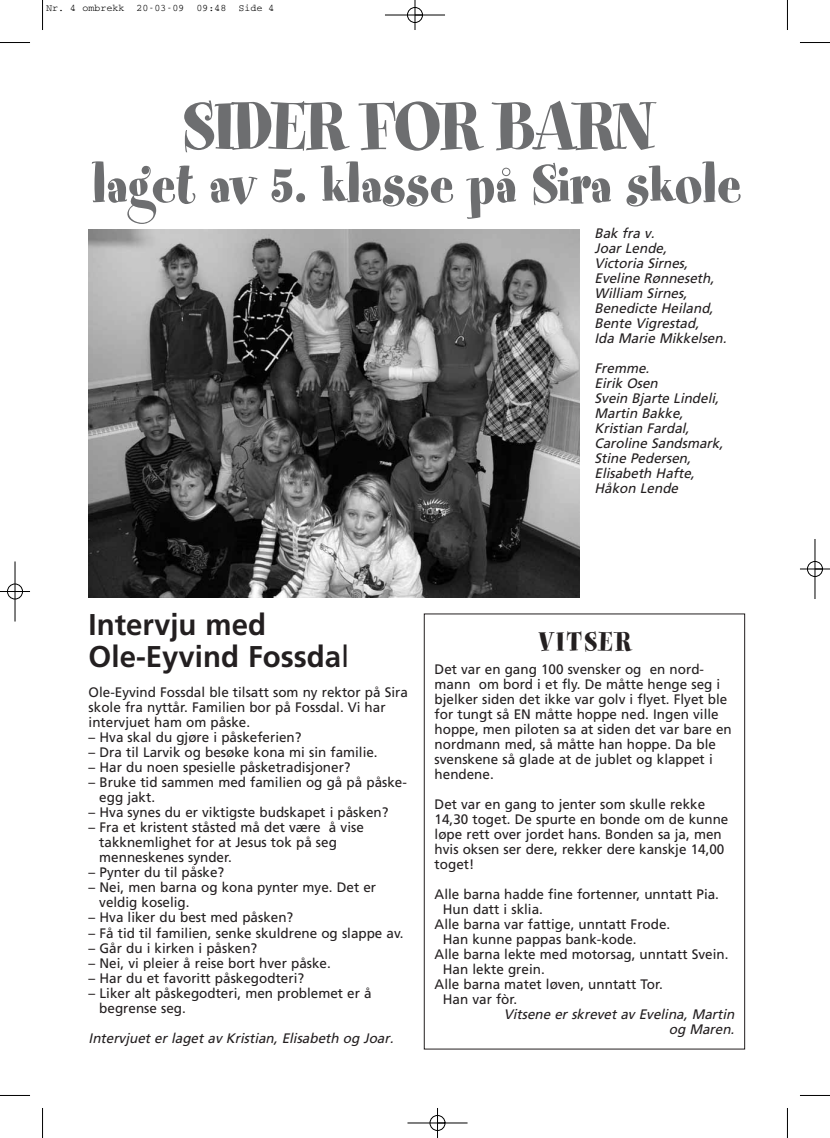
<style>
.page{position:relative;width:830px;height:1138px;background:#fff}
.page>*{position:absolute;margin:0;border:0;box-sizing:border-box;transform-origin:0 0}
.t1{font:75px "Spumoni";color:#6d6e70}
.t2{font:61.25px "Spumoni";color:#6d6e70}
.t3{font:700 30px/32.5px "Frutiger";color:#231f20}
.t4{font:30px "Spumoni";letter-spacing:.09em;color:#231f20}
.t5{font:13.75px/15px "Frutiger";color:#231f20}
.t6{font:italic 13.75px/15px "Frutiger";color:#231f20}
.t7{font:10px "Courier";color:#000}
.s1{font-weight:400}
</style>
<div class="page">
<img style="left:89px;top:230px;width:490px;height:367px">
<hr style="left:42px;top:0;width:1px;height:30px;background:#000">
<hr style="left:0;top:42px;width:30px;height:1px;background:#000">
<hr style="left:786px;top:0;width:1px;height:30px;background:#000">
<hr style="left:799px;top:42px;width:30px;height:1px;background:#000">
<hr style="left:42px;top:1107px;width:1px;height:30px;background:#000">
<hr style="left:0;top:1095px;width:30px;height:1px;background:#000">
<hr style="left:786px;top:1107px;width:1px;height:30px;background:#000">
<hr style="left:799px;top:1095px;width:30px;height:1px;background:#000">
<div style="left:7px;top:583px;width:16px;height:16px;border:1px solid #fff;border-radius:50%"></div>
<hr style="left:385px;top:15px;width:60px;height:1px;background:#000">
<hr style="left:407px;top:1122px;width:60px;height:1px;background:#000">
<hr style="left:15px;top:561px;width:1px;height:60px;background:#000">
<hr style="left:814px;top:539px;width:1px;height:60px;background:#000">
<hr style="left:414px;top:0;width:1px;height:30px;background:#000">
<hr style="left:437px;top:1107px;width:1px;height:30px;background:#000">
<hr style="left:0;top:591px;width:30px;height:1px;background:#000">
<hr style="left:799px;top:568px;width:30px;height:1px;background:#000">
<div style="left:407px;top:7px;width:15px;height:16px;border:1px solid #000;border-radius:50%"></div>
<div style="left:429px;top:1115px;width:16px;height:15px;border:1px solid #000;border-radius:50%"></div>
<div style="left:7px;top:584px;width:16px;height:15px;border:1px solid #000;border-radius:50%"></div>
<div style="left:806px;top:561px;width:16px;height:15px;border:1px solid #000;border-radius:50%"></div>
<p class="t7" style="left:46px;top:5px;width:230px">Nr. 4 ombrekk 20-03-09 09:48 Side 4</p>
<h1 class="t1" style="left:182px;top:78px;width:471px">SIDER FOR BARN</h1>
<h2 class="t2" style="left:92px;top:144px;width:650px">laget av 5. klasse på Sira skole</h2>
<p class="t6" style="left:594px;top:227px;width:136px">Bak fra v.<br>Joar Lende,<br>Victoria Sirnes,<br>Eveline Rønneseth,<br>William Sirnes,<br>Benedicte Heiland,<br>Bente Vigrestad,<br>Ida Marie Mikkelsen.</p>
<p class="t6" style="left:594px;top:362px;width:133px">Fremme.<br>Eirik Osen<br>Svein Bjarte Lindeli,<br>Martin Bakke,<br>Kristian Fardal,<br>Caroline Sandsmark,<br>Stine Pedersen,<br>Elisabeth Hafte,<br>Håkon Lende</p>
<h3 class="t3" style="left:89px;top:610px;width:262px">Intervju med<br>Ole-Eyvind Fossda<span class="s1">l</span></h3>
<p class="t5" style="left:89px;top:686px;width:321px">Ole-Eyvind Fossdal ble tilsatt som ny rektor på Sira skole fra nyttår. Familien bor på Fossdal. Vi har intervjuet ham om påske.</p>
<p class="t5" style="left:89px;top:731px;width:214px">– Hva skal du gjøre i påskeferien?</p>
<p class="t5" style="left:89px;top:746px;width:290px">– Dra til Larvik og besøke kona mi sin familie.</p>
<p class="t5" style="left:89px;top:761px;width:263px">– Har du noen spesielle påsketradisjoner?</p>
<p class="t5" style="left:99px;top:776px;width:309px;text-indent:-11px">– Bruke tid sammen med familien og gå på påske&shy;egg jakt.</p>
<p class="t5" style="left:89px;top:806px;width:301px">– Hva synes du er viktigste budskapet i påsken?</p>
<p class="t5" style="left:99px;top:821px;width:266px;text-indent:-11px">– Fra et kristent ståsted må det være å vise takknemlighet for at Jesus tok på seg menneskenes synder.</p>
<p class="t5" style="left:89px;top:866px;width:137px">– Pynter du til påske?</p>
<p class="t5" style="left:99px;top:881px;width:278px;text-indent:-11px">– Nei, men barna og kona pynter mye. Det er veldig koselig.</p>
<p class="t5" style="left:89px;top:911px;width:206px">– Hva liker du best med påsken?</p>
<p class="t5" style="left:89px;top:926px;width:316px">– Få tid til familien, senke skuldrene og slappe av.</p>
<p class="t5" style="left:89px;top:941px;width:170px">– Går du i kirken i påsken?</p>
<p class="t5" style="left:89px;top:956px;width:243px">– Nei, vi pleier å reise bort hver påske.</p>
<p class="t5" style="left:89px;top:971px;width:217px">– Har du et favoritt påskegodteri?</p>
<p class="t5" style="left:99px;top:986px;width:274px;text-indent:-11px">– Liker alt påskegodteri, men problemet er å begrense seg.</p>
<p class="t6" style="left:89px;top:1031px;width:309px">Intervj uet er laget av Kristian, Elisabeth og Joar.</p>
<h3 class="t4" style="left:538px;top:622px;width:93px">VITSER</h3>
<p class="t5" style="left:434px;top:662px;width:298px">Det var en gang 100 svensker og en nord&shy;mann om bord i et fly. De måtte henge seg i bjelker siden det ikke var golv i flyet. Flyet ble for tungt så EN måtte hoppe ned. Ingen ville hoppe, men piloten sa at siden det var bare en nordmann med, så måtte han hoppe. Da ble svenskene så glade at de jublet og klappet i hendene.</p>
<p class="t5" style="left:434px;top:797px;width:295px">Det var en gang to jenter som skulle rekke 14,30 toget. De spurte en bonde om de kunne løpe rett over jordet hans. Bonden sa ja, men hvis oksen ser dere, rekker dere kanskje 14,00 toget!</p>
<p class="t5" style="left:434px;top:887px;width:286px">Alle barna hadde fine fortenner, unntatt Pia.</p>
<p class="t5" style="left:442px;top:902px;width:101px">Hun datt i sklia.</p>
<p class="t5" style="left:434px;top:917px;width:237px">Alle barna var fattige, unntatt Frode.</p>
<p class="t5" style="left:442px;top:932px;width:195px">Han kunne pappas bank-kode.</p>
<p class="t5" style="left:434px;top:947px;width:295px">Alle barna lekte med motorsag, unntatt Svein.</p>
<p class="t5" style="left:442px;top:962px;width:103px">Han lekte grein.</p>
<p class="t5" style="left:434px;top:977px;width:230px">Alle barna matet løven, unntatt Tor.</p>
<p class="t5" style="left:442px;top:992px;width:76px">Han var fòr.</p>
<p class="t6" style="left:503px;top:1007px;width:235px;text-align:right">Vitsene er skrevet av Evelina, Martin og Maren.</p>
</div>
